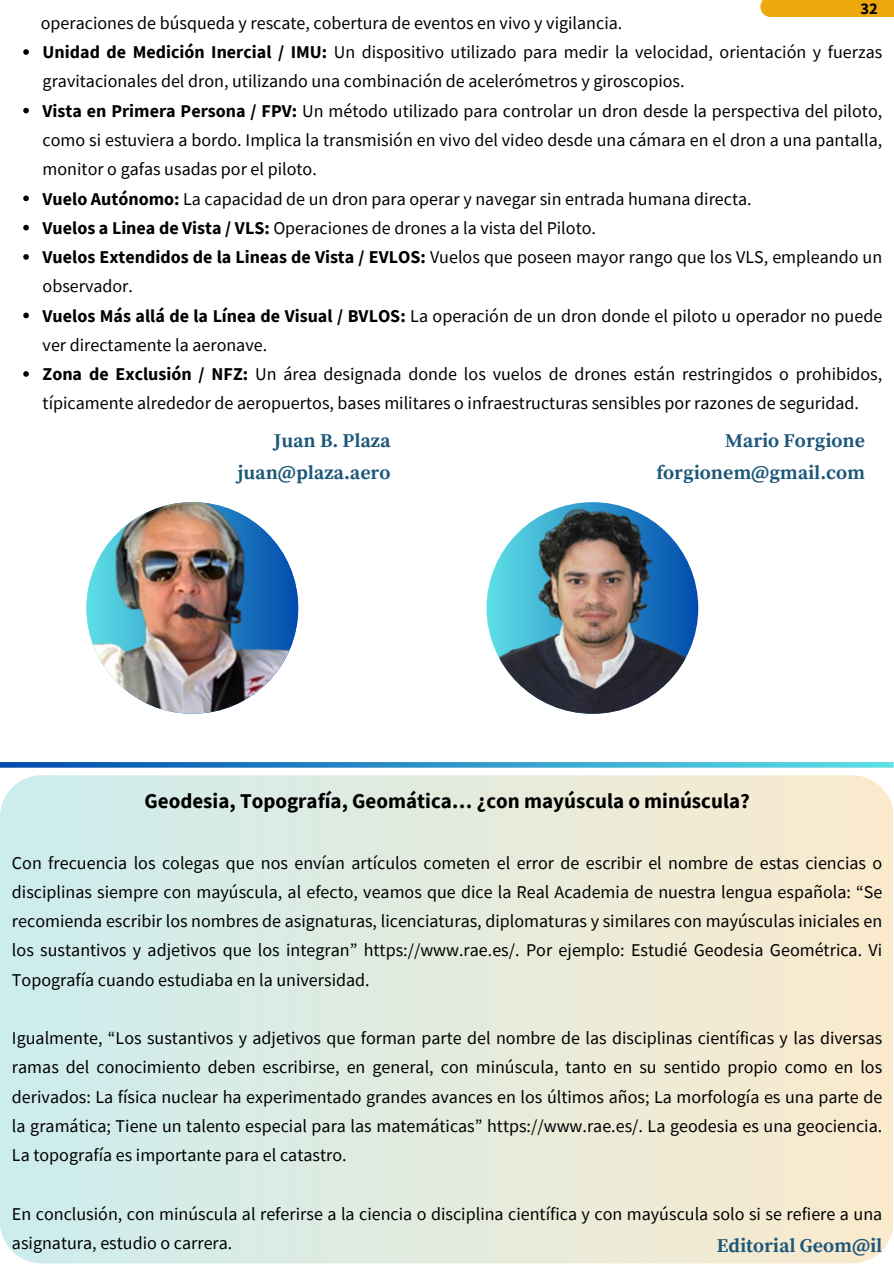
<style>
.page{position:relative;width:894px;height:1264px;background:#fff}
.page>*{position:absolute;margin:0;border:0;box-sizing:border-box;transform-origin:0 0}
.t1{font:700 21px "Source Sans Pro";color:#000}
.t2{font:700 19.5px/31.5px "Source Serif Pro";color:#1c5779;text-align:right}
.t3{font:18px/29.2px "Source Sans Pro";color:#000}
.t4{font:700 16.5px "Source Sans Pro";color:#000}
.s1{font-weight:700}
</style>
<div class="page">
<svg style="left:23px;top:49px;width:6px;height:6px"></svg>
<svg style="left:23px;top:108px;width:6px;height:5px"></svg>
<svg style="left:23px;top:195px;width:6px;height:6px"></svg>
<svg style="left:23px;top:225px;width:6px;height:5px"></svg>
<svg style="left:23px;top:254px;width:6px;height:6px"></svg>
<svg style="left:23px;top:312px;width:6px;height:6px"></svg>
<svg style="left:23px;top:371px;width:6px;height:6px"></svg>
<img style="left:486px;top:502px;width:212px;height:211px;border-radius:50%">
<svg style="left:0;top:775px;width:892px;height:488px;background:#e3ebdd"></svg>
<img style="left:86px;top:502px;width:212px;height:211px;border-radius:50%">
<svg style="left:0;top:762px;width:893px;height:5px;background:#3196ca"></svg>
<div style="left:760px;top:0;width:133px;height:17px;background:#eca80c"></div>
<p class="t4" style="left:860px;top:-2px;width:19px">32</p>
<p class="t3" style="left:41px;top:8px;width:842px">operaciones de búsqueda y rescate, cobertura de eventos en vivo y vigilancia.<br><span class="s1">Unidad de Medición Inercial / IMU:</span> Un dispositivo utilizado para medir la velocidad, orientación y fuerzas gravitacionales del dron, utilizando una combinación de acelerómetros y giroscopios.<br><span class="s1">Vista en Primera Persona / FPV:</span> Un método utilizado para controlar un dron desde la perspectiva del piloto, como si estuviera a bordo. Implica la transmisión en vivo del video desde una cámara en el dron a una pantalla, monitor o gafas usadas por el piloto.<br><span class="s1">Vuelo Autónomo:</span> La capacidad de un dron para operar y navegar sin entrada humana directa.<br><span class="s1">Vuelos a Linea de Vista / VLS:</span> Operaciones de drones a la vista del Piloto.<br><span class="s1">Vuelos Extendidos de la Lineas de Vista / EVLOS:</span> Vuelos que poseen mayor rango que los VLS, empleando un observador.<br><span class="s1">Vuelos Más allá de la Línea de Visual / BVLOS:</span> La operación de un dron donde el piloto u operador no puede ver directamente la aeronave.<br><span class="s1">Zona de Exclusión / NFZ:</span> Un área designada donde los vuelos de drones están restringidos o prohibidos, típicamente alrededor de aeropuertos, bases militares o infraestructuras sensibles por razones de seguridad.</p>
<p class="t2" style="left:656px;top:425px;width:210px">Mario Forgione forgionem@gmail.com</p>
<p class="t2" style="left:237px;top:425px;width:154px">Juan B. Plaza juan@plaza.aero</p>
<p class="t1" style="left:144px;top:787px;width:606px">Geodesia, Topografía, Geomática… ¿con mayúscula o minúscula?</p>
<p class="t3" style="left:12px;top:847px;width:871px;text-align:justify">Con frecuencia los colegas que nos envían artículos cometen el error de escribir el nombre de estas ciencias o disciplinas siempre con mayúscula, al efecto, veamos que dice la Real Academia de nuestra lengua española: “Se recomienda escribir los nombres de asignaturas, licenciaturas, diplomaturas y similares con mayúsculas iniciales en los sustantivos y adjetivos que los integran” https://www.rae.es/. Por ejemplo: Estudié Geodesia Geométrica. Vi Topografía cuando estudiaba en la universidad.</p>
<p class="t3" style="left:12px;top:1023px;width:871px;text-align:justify">Igualmente, “Los sustantivos y adjetivos que forman parte del nombre de las disciplinas científicas y las diversas ramas del conocimiento deben escribirse, en general, con minúscula, tanto en su sentido propio como en los derivados: La física nuclear ha experimentado grandes avances en los últimos años; La morfología es una parte de la gramática; Tiene un talento especial para las matemáticas” https://www.rae.es/. La geodesia es una geociencia.<br>La topografía es importante para el catastro.</p>
<p class="t3" style="left:12px;top:1198px;width:871px">En conclusión, con minúscula al referirse a la ciencia o disciplina científica y con mayúscula solo si se refiere a una asignatura, estudio o carrera.</p>
<p class="t2" style="left:716px;top:1230px;width:167px">Editorial Geom@il</p>
</div>
